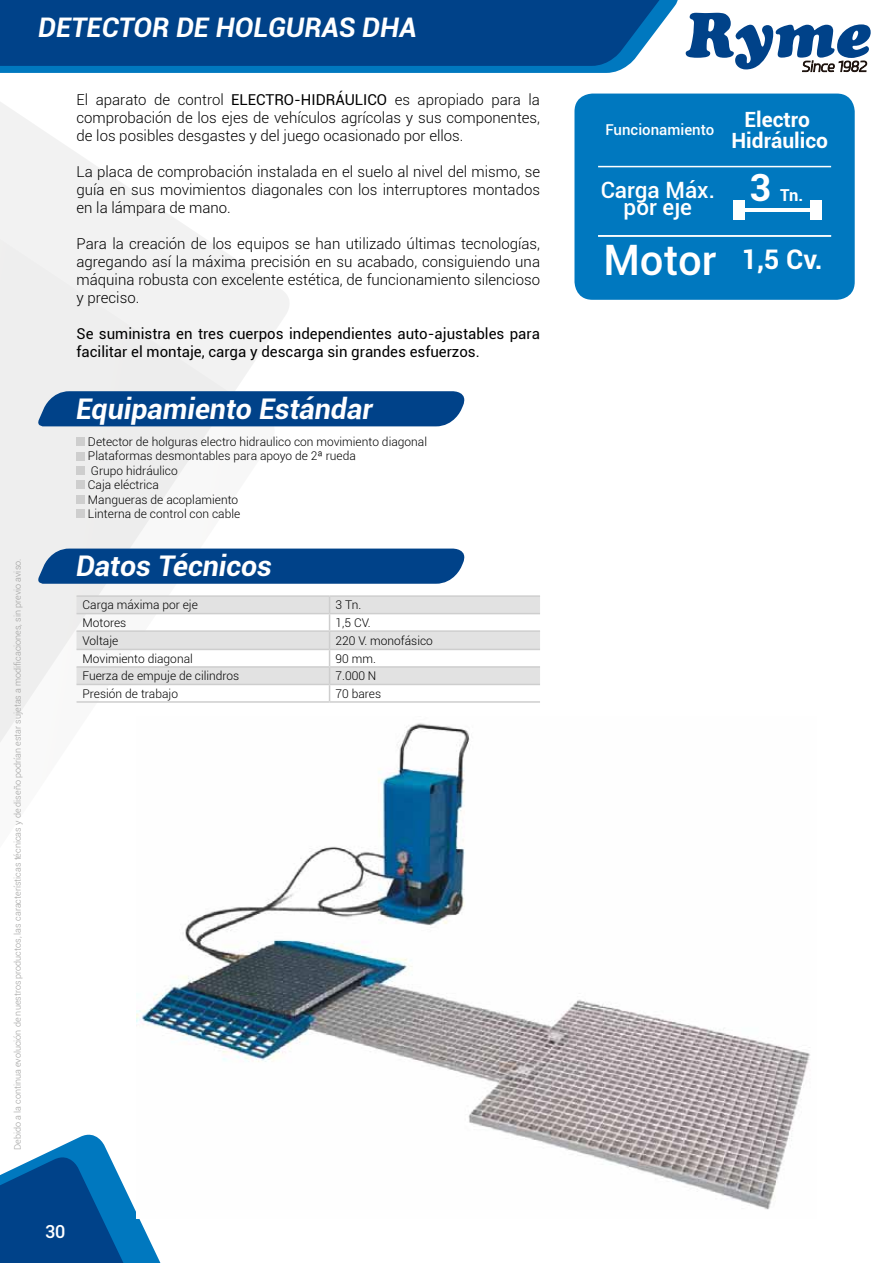
<style>
.page{position:relative;width:893px;height:1263px;background:#fff}
.page>*{position:absolute;margin:0;border:0;box-sizing:border-box;transform-origin:0 0}
.t1{font:700 37.5px "Roboto";color:#fff}
.t2{font:italic 700 28.5px "Roboto";color:#fff}
.t3{font:italic 700 27px "Roboto";color:#fff}
.t4{font:700 27px "Roboto";color:#fff}
.t5{font:500 22.5px/16.5px "Roboto";color:#fff;text-align:center}
.t6{font:700 21px/21px "Roboto";color:#fff;text-align:center}
.t7{font:500 18px "Roboto";color:#fff}
.t8{font:700 16.5px "Roboto";color:#fff}
.t9{font:300 15px/18px "Roboto";color:#000;text-align:justify}
.t10{font:15px/18px "Roboto";color:#000}
.t11{font:500 15px "Roboto";color:#fff}
.t12{font:300 12px/14.4px "Roboto";color:#000}
.t13{font:300 9px "Roboto";color:#9d9d9c}
.s1{font-weight:400}
.s2{font-weight:500;font-size:42px}
</style>
<div class="page">
<svg style="left:0;top:102px;width:296px;height:640px;fill:#f2f2f2"></svg>
<svg style="left:0;top:0;width:678px;height:73px;fill:#0078bf"></svg>
<svg style="left:0;top:1134px;width:161px;height:129px"></svg>
<div style="left:0;top:0;width:671px;height:66px;background:#004289"></div>
<svg style="left:686px;top:13px;width:185px;height:59px"></svg>
<div style="left:574px;top:94px;width:281px;height:206px;background:#0078bf;border-radius:18px"></div>
<hr style="left:598px;top:235px;width:233px;height:2px;background:#fff">
<hr style="left:598px;top:166px;width:233px;height:1px;background:#fff">
<img style="left:136px;top:717px;width:674px;height:501px">
<hr style="left:77px;top:595px;width:253px;height:2px;background:#cecece">
<hr style="left:77px;top:701px;width:253px;height:2px;background:#cecece">
<svg style="left:77px;top:597px;width:463px;height:104px"></svg>
<hr style="left:330px;top:595px;width:210px;height:2px;background:#cecece">
<hr style="left:330px;top:613px;width:210px;height:1px;background:#cecece">
<hr style="left:330px;top:630px;width:210px;height:2px;background:#cecece">
<hr style="left:330px;top:649px;width:210px;height:1px;background:#cecece">
<hr style="left:330px;top:666px;width:210px;height:2px;background:#cecece">
<hr style="left:330px;top:684px;width:210px;height:1px;background:#cecece">
<hr style="left:330px;top:701px;width:210px;height:2px;background:#cecece">
<hr style="left:745px;top:208px;width:65px;height:3px;background:#fff">
<div style="left:733px;top:200px;width:12px;height:19px;background:#fff"></div>
<div style="left:810px;top:200px;width:12px;height:19px;background:#fff"></div>
<div style="left:77px;top:437px;width:8px;height:9px;background:#cecece"></div>
<div style="left:77px;top:452px;width:8px;height:8px;background:#cecece"></div>
<div style="left:77px;top:466px;width:8px;height:9px;background:#cecece"></div>
<div style="left:77px;top:481px;width:8px;height:8px;background:#cecece"></div>
<div style="left:77px;top:495px;width:8px;height:8px;background:#cecece"></div>
<div style="left:77px;top:509px;width:8px;height:9px;background:#cecece"></div>
<div style="left:36px;top:391px;width:429px;height:35px;background:#004289"></div>
<div style="left:36px;top:549px;width:429px;height:35px;background:#004289"></div>
<h3 class="t3" style="left:38px;top:9px;width:380px">DETECTOR DE HOLGURAS DHA</h3>
<p class="t13" style="left:11px;top:1150px;width:593px;rotate:-90deg">Debido a la continua evolución de nuestros productos, las características técnicas y de diseño podrían estar sujetas a modificaciones, sin previo aviso.</p>
<p class="t9" style="left:77px;top:90px;width:465px">El aparato de control <span class="s1">ELECTRO-HIDRÁULICO</span> es apropiado para la comprobación de los ejes de vehículos agrícolas y sus componentes, de los posibles desgastes y del juego ocasionado por ellos.</p>
<p class="t9" style="left:77px;top:162px;width:465px">La placa de comprobación instalada en el suelo al nivel del mismo, se guía en sus movimientos diagonales con los interruptores montados en la lámpara de mano.</p>
<p class="t9" style="left:77px;top:234px;width:465px">Para la creación de los equipos se han utilizado últimas tecnologías, agregando así la máxima precisión en su acabado, consiguiendo una máquina robusta con excelente estética, de funcionamiento silencioso y preciso.</p>
<p class="t10" style="left:77px;top:324px;width:465px">Se suministra en tres cuerpos independientes auto-ajustables para facilitar el montaje, carga y descarga sin grandes esfuerzos.</p>
<h2 class="t2" style="left:76px;top:389px;width:298px">Equipamiento Estándar</h2>
<p class="t12" style="left:88px;top:434px;width:341px">Detector de holguras electro hidraulico con movimiento diagonal Plataformas desmontables para apoyo de 2ª rueda<br>Grupo hidráulico<br>Caja eléctrica<br>Mangueras de acoplamiento<br>Linterna de control con cable</p>
<h2 class="t2" style="left:76px;top:546px;width:197px">Datos Técnicos</h2>
<p class="t12" style="left:83px;top:597px;width:117px">Carga máxima por eje</p>
<p class="t12" style="left:336px;top:597px;width:27px">3 Tn.</p>
<p class="t12" style="left:83px;top:615px;width:45px">Motores</p>
<p class="t12" style="left:336px;top:615px;width:37px">1,5 CV.</p>
<p class="t12" style="left:83px;top:633px;width:37px">Voltaje</p>
<p class="t12" style="left:336px;top:633px;width:99px">220 V. monofásico</p>
<p class="t12" style="left:83px;top:651px;width:112px">Movimiento diagonal</p>
<p class="t12" style="left:336px;top:651px;width:42px">90 mm.</p>
<p class="t12" style="left:83px;top:668px;width:158px">Fuerza de empuje de cilindros</p>
<p class="t12" style="left:336px;top:668px;width:42px">7.000 N</p>
<p class="t12" style="left:83px;top:686px;width:97px">Presión de trabajo</p>
<p class="t12" style="left:336px;top:686px;width:47px">70 bares</p>
<p class="t7" style="left:45px;top:1219px;width:22px">30</p>
<p class="t11" style="left:605px;top:119px;width:110px">Funcionamiento</p>
<h3 class="t6" style="left:731px;top:109px;width:98px">Electro<br>Hidráulico</h3>
<h3 class="t5" style="left:601px;top:181px;width:116px">Carga Máx. por eje</h3>
<h1 class="t1" style="left:749px;top:161px;width:23px">3</h1>
<p class="t8" style="left:780px;top:183px;width:24px">Tn.</p>
<h3 class="t4" style="left:603px;top:240px;width:221px"><span class="s2">Motor</span> 1,5 Cv.</h3>
</div>
